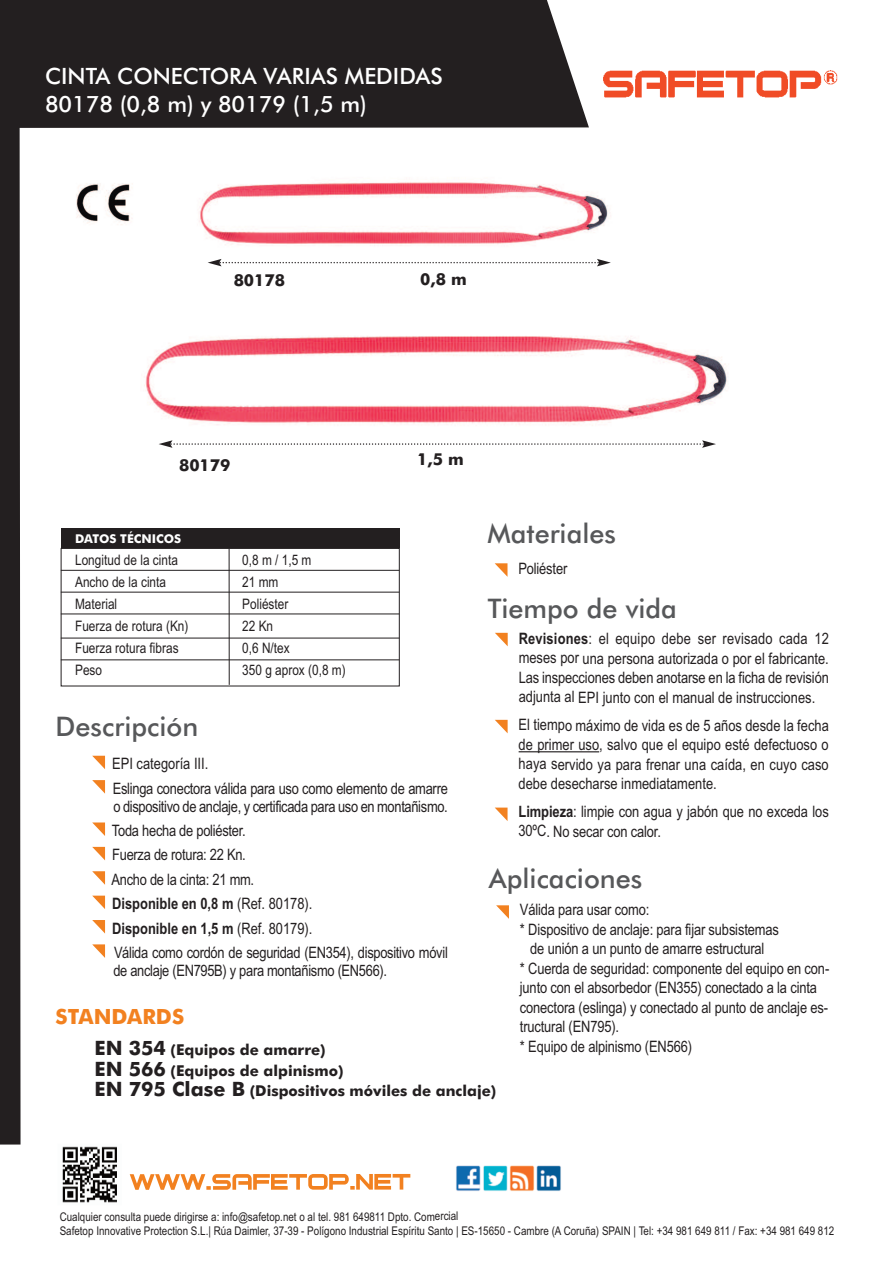
<style>
.page{position:relative;width:893px;height:1263px;background:#fff}
.page>*{position:absolute;margin:0;border:0;box-sizing:border-box;transform-origin:0 0}
.t1{font:500 27px "Futura BT";color:#57585a}
.t2{font:500 22.5px/28.5px "Futura BT";color:#fff}
.t3{font:700 21px "Futura BT";color:#f28120}
.t4{font:700 16.5px "Futura BT";color:#231f20}
.t5{font:15.75px/24.5px "Arial Narrow";letter-spacing:-.01em;color:#231f20}
.t6{font:700 15px/20.7px "Futura BT";color:#231f20}
.t7{font:14.4px/22px "Arial Narrow";color:#231f20}
.t8{font:700 12.15px "Futura BT";color:#fff}
.t9{font:12px/14.2px "Arial Narrow";color:#231f20}
.s1{font-weight:700}
.s2{font-size:19.8px}
</style>
<div class="page">
<div style="left:21px;top:0;width:568px;height:128px;background:#231f20"></div>
<svg style="left:92px;top:756px;width:13px;height:13px"></svg>
<svg style="left:92px;top:780px;width:13px;height:14px"></svg>
<svg style="left:92px;top:896px;width:13px;height:13px"></svg>
<svg style="left:92px;top:920px;width:13px;height:13px"></svg>
<svg style="left:92px;top:944px;width:13px;height:14px"></svg>
<svg style="left:92px;top:822px;width:13px;height:14px"></svg>
<svg style="left:92px;top:847px;width:13px;height:13px"></svg>
<svg style="left:92px;top:871px;width:13px;height:14px"></svg>
<svg style="left:130px;top:1174px;width:280px;height:16px"></svg>
<img style="left:62px;top:1146px;width:55px;height:57px">
<img style="left:603px;top:70px;width:235px;height:28px">
<img style="left:456px;top:1165px;width:105px;height:26px">
<svg style="left:495px;top:563px;width:12px;height:13px"></svg>
<svg style="left:495px;top:633px;width:13px;height:13px"></svg>
<svg style="left:495px;top:720px;width:13px;height:13px"></svg>
<svg style="left:495px;top:807px;width:13px;height:14px"></svg>
<hr style="left:519px;top:751px;width:80px;height:1px;background:#231f20">
<svg style="left:496px;top:905px;width:13px;height:14px"></svg>
<div style="left:0;top:0;width:21px;height:1144px;background:#231f20"></div>
<div style="left:61px;top:548px;width:339px;height:138px;border:1px solid #231f20"></div>
<hr style="left:61px;top:570px;width:338px;height:1px;background:#231f20">
<hr style="left:61px;top:592px;width:338px;height:1px;background:#231f20">
<hr style="left:61px;top:614px;width:338px;height:1px;background:#231f20">
<hr style="left:61px;top:638px;width:338px;height:1px;background:#231f20">
<hr style="left:61px;top:659px;width:338px;height:1px;background:#231f20">
<hr style="left:229px;top:549px;width:1px;height:136px;background:#231f20">
<div style="left:61px;top:529px;width:338px;height:19px;background:#231f20"></div>
<img style="left:76px;top:183px;width:57px;height:42px">
<img style="left:199px;top:182px;width:409px;height:64px">
<img style="left:144px;top:336px;width:584px;height:90px">
<svg style="left:159px;top:440px;width:557px;height:8px"></svg>
<svg style="left:208px;top:259px;width:403px;height:7px"></svg>
<h2 class="t2" style="left:45px;top:62px;width:399px">CINTA CONECTORA VARIAS MEDIDAS<br>80178 (0,8 m) y 80179 (1,5 m)</h2>
<p class="t4" style="left:234px;top:270px;width:53px">80178</p>
<p class="t4" style="left:179px;top:456px;width:53px">80179</p>
<p class="t8" style="left:75px;top:531px;width:108px">DATOS TÉCNICOS</p>
<p class="t4" style="left:420px;top:270px;width:48px">0,8 m</p>
<p class="t4" style="left:417px;top:450px;width:48px">1,5 m</p>
<h1 class="t1" style="left:487px;top:518px;width:130px">Materiales</h1>
<p class="t7" style="left:75px;top:549px;width:115px">Longitud de la cinta<br>Ancho de la cinta<br>Material<br>Fuerza de rotura (Kn)<br>Fuerza rotura fibras<br>Peso</p>
<p class="t7" style="left:242px;top:549px;width:105px">0,8 m / 1,5 m<br>21 mm<br>Poliéster<br>22 Kn<br>0,6 N/tex<br>350 g aprox (0,8 m)</p>
<p class="t5" style="left:518px;top:556px;width:50px">Poliéster</p>
<h1 class="t1" style="left:488px;top:592px;width:191px">Tiempo de vida</h1>
<p class="t5" style="left:519px;top:629px;width:312px;line-height:19.5px;text-align:justify"><span class="s1">Revisiones</span>: el equipo debe ser revisado cada 12 meses por una persona autorizada o por el fabricante.<br>Las inspecciones deben anotarse en la ficha de revisión adjunta al EPI junto con el manual de instrucciones.</p>
<p class="t5" style="left:519px;top:715px;width:312px;line-height:19.5px;text-align:justify">El tiempo máximo de vida es de 5 años desde la fecha de primer uso, salvo que el equipo esté defectuoso o haya servido ya para frenar una caída, en cuyo caso debe desecharse inmediatamente.</p>
<p class="t5" style="left:519px;top:802px;width:312px;line-height:19.5px"><span class="s1">Limpieza</span>: limpie con agua y jabón que no exceda los<br>30ºC. No secar con calor.</p>
<h1 class="t1" style="left:56px;top:711px;width:144px">Descripción</h1>
<p class="t5" style="left:112px;top:752px;width:337px">EPI categoría III.<br>Eslinga conectora válida para uso como elemento de amarre</p>
<p class="t5" style="left:111px;top:794px;width:338px">o dispositivo de anclaje, y certificada para uso en montañismo.<br>Toda hecha de poliéster.<br>Fuerza de rotura: 22 Kn.<br>Ancho de la cinta: 21 mm.<br><span class="s1">Disponible en 0,8 m</span> (Ref. 80178).<br><span class="s1">Disponible en 1,5 m</span> (Ref. 80179).<br>Válida como cordón de seguridad (EN354), dispositivo móvil</p>
<p class="t5" style="left:113px;top:958px;width:275px">de anclaje (EN795B) y para montañismo (EN566).</p>
<h1 class="t1" style="left:489px;top:863px;width:155px">Aplicaciones</h1>
<p class="t5" style="left:520px;top:897px;width:131px">Válida para usar como:</p>
<p class="t5" style="left:520px;top:917px;width:260px">* Dispositivo de anclaje: para fijar subsistemas</p>
<p class="t5" style="left:530px;top:936px;width:236px">de unión a un punto de amarre estructural</p>
<p class="t5" style="left:520px;top:956px;width:311px">* Cuerda de seguridad: componente del equipo en con-</p>
<p class="t5" style="left:520px;top:975px;width:299px">junto con el absorbedor (EN355) conectado a la cinta</p>
<p class="t5" style="left:520px;top:995px;width:310px">conectora (eslinga) y conectado al punto de anclaje es-</p>
<p class="t5" style="left:520px;top:1014px;width:101px">tructural (EN795).</p>
<p class="t5" style="left:520px;top:1034px;width:174px">* Equipo de alpinismo (EN566)</p>
<h3 class="t3" style="left:56px;top:1004px;width:130px">STANDARDS</h3>
<p class="t6" style="left:95px;top:1039px;width:403px"><span class="s2">EN 354</span> (Equipos de amarre)<br><span class="s2">EN 566</span> (Equipos de alpinismo)<br><span class="s2">EN 795 Clase B</span> (Dispositivos móviles de anclaje)</p>
<p class="t9" style="left:60px;top:1209px;width:776px">Cualquier consulta puede dirigirse a: info@safetop.net o al tel. 981 649811 Dpto. Comercial<br>Safetop Innovative Protection S.L.| Rúa Daimler, 37-39 - Polígono Industrial Espíritu Santo | ES-15650 - Cambre (A Coruña) SPAIN | Tel: +34 981 649 811 / Fax: +34 981 649 812</p>
</div>
